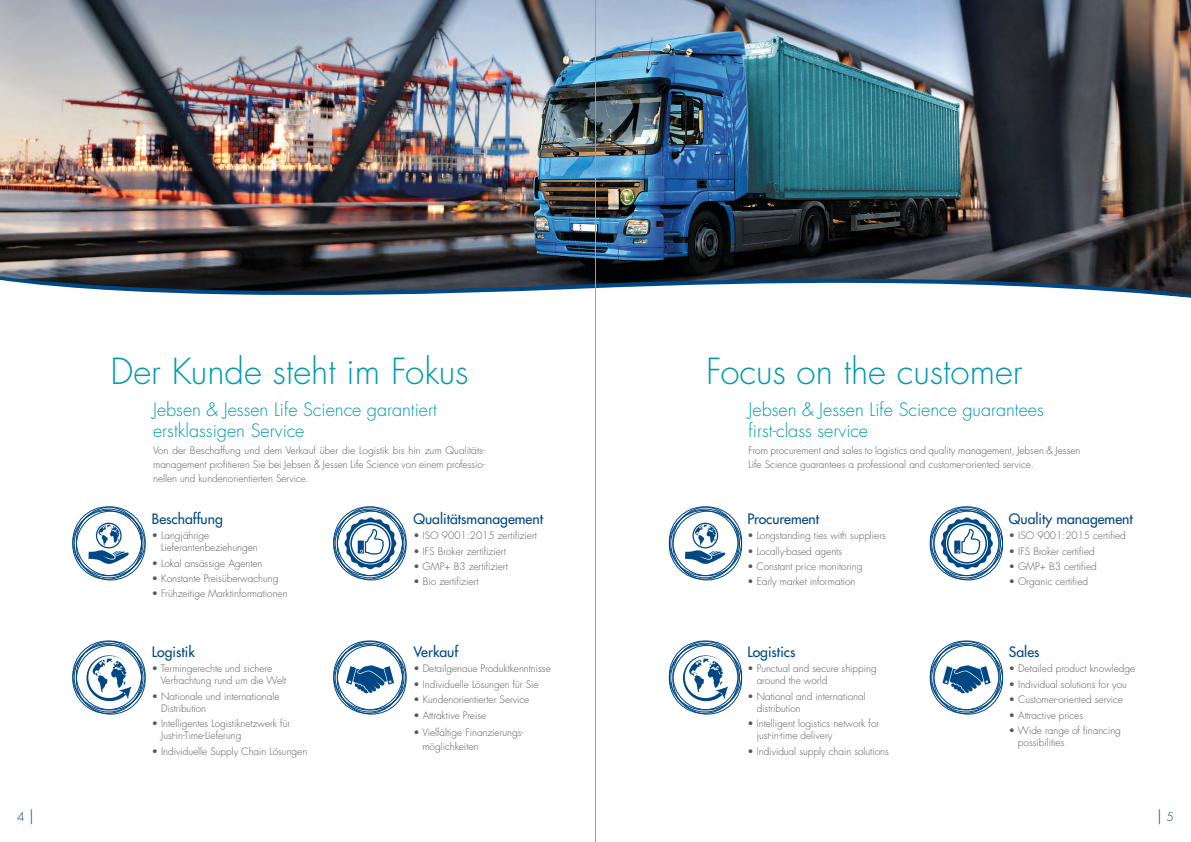
<style>
.page{position:relative;width:1191px;height:842px;background:#fff}
.page>*{position:absolute;margin:0;border:0;box-sizing:border-box;transform-origin:0 0}
.JJLS_USA_Broschüre_H{font:300 35px "Futura LT Pro";color:#009bac}
.JJLS_USA_Broschüre_S{font:300 18px/21px "Futura LT Pro";color:#009bac}
.t1{font:300 15px "Futura LT";color:#004884}
.JJLS_USA_Broschüre_C{font:500 14px "Futura LT Pro";color:#004884}
.t2{font:300 12px "Futura LT";color:#004884}
.JJLS_USA_Broschüre_C-2{font:300 10px/12px "Futura LT Pro";color:#575756}
.s1{font-size:15px}
.s2{font-size:12px}
</style>
<div class="page">
<div style="left:931px;top:643px;width:70px;height:69px;border:1px solid #004884;border-radius:50%"></div>
<div style="left:929px;top:644px;width:70px;height:70px;border:1px solid #004884;border-radius:50%"></div>
<div style="left:933px;top:641px;width:70px;height:69px;border:1px solid #004884;border-radius:50%"></div>
<div style="left:670px;top:643px;width:70px;height:69px;border:1px solid #004884;border-radius:50%"></div>
<div style="left:669px;top:644px;width:69px;height:70px;border:1px solid #004884;border-radius:50%"></div>
<div style="left:672px;top:641px;width:70px;height:69px;border:1px solid #004884;border-radius:50%"></div>
<div style="left:931px;top:509px;width:70px;height:69px;border:1px solid #004884;border-radius:50%"></div>
<div style="left:929px;top:510px;width:70px;height:70px;border:1px solid #004884;border-radius:50%"></div>
<div style="left:933px;top:506px;width:70px;height:70px;border:1px solid #004884;border-radius:50%"></div>
<svg style="left:685px;top:523px;width:41px;height:41px"></svg>
<svg style="left:683px;top:655px;width:45px;height:47px"></svg>
<svg style="left:942px;top:665px;width:48px;height:28px"></svg>
<svg style="left:941px;top:517px;width:52px;height:52px"></svg>
<img style="left:0;top:0;width:1191px;height:274px">
<svg style="left:0;top:274px;width:1191px;height:24px"></svg>
<hr style="left:595px;top:0;width:1px;height:842px;background:#9d9d9c">
<div style="left:670px;top:509px;width:70px;height:69px;border:1px solid #004884;border-radius:50%"></div>
<div style="left:669px;top:510px;width:69px;height:70px;border:1px solid #004884;border-radius:50%"></div>
<div style="left:672px;top:506px;width:70px;height:70px;border:1px solid #004884;border-radius:50%"></div>
<div style="left:335px;top:643px;width:69px;height:69px;border:1px solid #004884;border-radius:50%"></div>
<div style="left:333px;top:644px;width:70px;height:70px;border:1px solid #004884;border-radius:50%"></div>
<div style="left:337px;top:641px;width:69px;height:69px;border:1px solid #004884;border-radius:50%"></div>
<div style="left:74px;top:643px;width:69px;height:69px;border:1px solid #004884;border-radius:50%"></div>
<div style="left:72px;top:644px;width:70px;height:70px;border:1px solid #004884;border-radius:50%"></div>
<div style="left:76px;top:641px;width:70px;height:69px;border:1px solid #004884;border-radius:50%"></div>
<div style="left:335px;top:509px;width:69px;height:69px;border:1px solid #004884;border-radius:50%"></div>
<div style="left:333px;top:510px;width:70px;height:70px;border:1px solid #004884;border-radius:50%"></div>
<div style="left:337px;top:506px;width:69px;height:70px;border:1px solid #004884;border-radius:50%"></div>
<svg style="left:88px;top:523px;width:41px;height:41px"></svg>
<svg style="left:86px;top:655px;width:46px;height:47px"></svg>
<svg style="left:346px;top:665px;width:48px;height:28px"></svg>
<svg style="left:344px;top:517px;width:52px;height:52px"></svg>
<div style="left:74px;top:509px;width:69px;height:69px;border:1px solid #004884;border-radius:50%"></div>
<div style="left:72px;top:510px;width:70px;height:70px;border:1px solid #004884;border-radius:50%"></div>
<div style="left:76px;top:506px;width:70px;height:70px;border:1px solid #004884;border-radius:50%"></div>
<p class="JJLS_USA_Broschüre_H" style="left:111px;top:348px;width:359px">Der Kunde steht im Fokus</p>
<p class="JJLS_USA_Broschüre_S" style="left:153px;top:399px;width:285px">Jebsen &amp; Jessen Life Science garantiert erstklassigen Service</p>
<p class="JJLS_USA_Broschüre_C-2" style="left:153px;top:444px;width:333px;line-height:14px;text-align:justify">Von der Beschaffung und dem Verkauf über die Logistik bis hin zum Qualitäts&shy;management profitieren Sie bei Jebsen &amp; Jessen Life Science von einem professio&shy;nellen und kundenorientierten Service.</p>
<p class="JJLS_USA_Broschüre_C" style="left:152px;top:508px;width:72px">Beschaffung</p>
<p class="JJLS_USA_Broschüre_C-2" style="left:161px;top:530px;width:98px;text-indent:-9px">• Langjährige<br>Lieferantenbeziehungen</p>
<p class="JJLS_USA_Broschüre_C-2" style="left:152px;top:557px;width:112px">• Lokal ansässige Agenten</p>
<p class="JJLS_USA_Broschüre_C-2" style="left:152px;top:572px;width:128px">• Konstante Preisüberwachung</p>
<p class="JJLS_USA_Broschüre_C-2" style="left:152px;top:588px;width:137px">• Frühzeitige Marktinformationen</p>
<p class="JJLS_USA_Broschüre_C" style="left:413px;top:508px;width:131px">Qualitätsmanagement</p>
<p class="JJLS_USA_Broschüre_C-2" style="left:413px;top:530px;width:125px">• ISO 9001:2015 zertifiziert</p>
<p class="JJLS_USA_Broschüre_C-2" style="left:413px;top:545px;width:94px">• IFS Broker zertifiziert</p>
<p class="JJLS_USA_Broschüre_C-2" style="left:413px;top:560px;width:96px">• GMP+ B3 zertifiziert</p>
<p class="JJLS_USA_Broschüre_C-2" style="left:413px;top:576px;width:67px">• Bio zertifiziert</p>
<p class="JJLS_USA_Broschüre_C" style="left:152px;top:641px;width:44px">Logistik</p>
<p class="JJLS_USA_Broschüre_C-2" style="left:161px;top:663px;width:127px;text-indent:-9px">• Termingerechte und sichere<br>Verfrachtung rund um die Welt</p>
<p class="JJLS_USA_Broschüre_C-2" style="left:161px;top:690px;width:120px;text-indent:-9px">• Nationale und internationale<br>Distribution</p>
<p class="JJLS_USA_Broschüre_C-2" style="left:161px;top:717px;width:130px;text-indent:-9px">• Intelligentes Logistiknetzwerk für<br>Just-in-Time-Lieferung</p>
<p class="JJLS_USA_Broschüre_C-2" style="left:152px;top:745px;width:157px">• Individuelle Supply Chain Lösungen</p>
<p class="JJLS_USA_Broschüre_C" style="left:413px;top:641px;width:46px">Verkauf</p>
<p class="JJLS_USA_Broschüre_C-2" style="left:413px;top:663px;width:139px">• Detailgenaue Produktkenntnisse</p>
<p class="JJLS_USA_Broschüre_C-2" style="left:413px;top:678px;width:127px">• Individuelle Lösungen für Sie</p>
<p class="JJLS_USA_Broschüre_C-2" style="left:413px;top:693px;width:117px">• Kundenorientierter Service</p>
<p class="JJLS_USA_Broschüre_C-2" style="left:413px;top:709px;width:74px">• Attraktive Preise</p>
<p class="JJLS_USA_Broschüre_C-2" style="left:422px;top:725px;width:102px;line-height:14px;text-indent:-9px">• Vielfältige Finanzierungs-- möglichkeiten</p>
<p class="JJLS_USA_Broschüre_H" style="left:706px;top:348px;width:318px">Focus on the customer</p>
<p class="JJLS_USA_Broschüre_S" style="left:748px;top:399px;width:297px">Jebsen &amp; Jessen Life Science guarantees first-class service</p>
<p class="JJLS_USA_Broschüre_C-2" style="left:748px;top:444px;width:333px;line-height:14px">From procurement and sales to logistics and quality management, Jebsen &amp; Jessen<br>Life Science guarantees a professional and customer-oriented service.</p>
<p class="JJLS_USA_Broschüre_C" style="left:747px;top:508px;width:73px">Procurement</p>
<p class="JJLS_USA_Broschüre_C-2" style="left:747px;top:530px;width:140px">• Longstanding ties with suppliers</p>
<p class="JJLS_USA_Broschüre_C-2" style="left:747px;top:545px;width:96px">• Locally-based agents</p>
<p class="JJLS_USA_Broschüre_C-2" style="left:747px;top:560px;width:117px">• Constant price monitoring</p>
<p class="JJLS_USA_Broschüre_C-2" style="left:747px;top:576px;width:110px">• Early market information</p>
<p class="JJLS_USA_Broschüre_C" style="left:747px;top:641px;width:50px">Logistics</p>
<p class="JJLS_USA_Broschüre_C-2" style="left:756px;top:663px;width:121px;text-indent:-9px">• Punctual and secure shipping around the world</p>
<p class="JJLS_USA_Broschüre_C-2" style="left:756px;top:690px;width:110px;text-indent:-9px">• National and international distribution</p>
<p class="JJLS_USA_Broschüre_C-2" style="left:756px;top:717px;width:124px;text-indent:-9px">• Intelligent logistics network for just-in-time delivery</p>
<p class="JJLS_USA_Broschüre_C-2" style="left:747px;top:745px;width:143px">• Individual supply chain solutions</p>
<p class="JJLS_USA_Broschüre_C" style="left:1009px;top:508px;width:125px">Quality management</p>
<p class="JJLS_USA_Broschüre_C-2" style="left:1009px;top:530px;width:118px">• ISO 9001:2015 certified</p>
<p class="JJLS_USA_Broschüre_C-2" style="left:1009px;top:545px;width:87px">• IFS Broker certified</p>
<p class="JJLS_USA_Broschüre_C-2" style="left:1009px;top:560px;width:89px">• GMP+ B3 certified</p>
<p class="JJLS_USA_Broschüre_C-2" style="left:1009px;top:576px;width:81px">• Organic certified</p>
<p class="JJLS_USA_Broschüre_C" style="left:1009px;top:641px;width:32px">Sales</p>
<p class="JJLS_USA_Broschüre_C-2" style="left:1009px;top:663px;width:128px">• Detailed product knowledge</p>
<p class="JJLS_USA_Broschüre_C-2" style="left:1009px;top:678px;width:119px">• Individual solutions for you</p>
<p class="JJLS_USA_Broschüre_C-2" style="left:1009px;top:693px;width:116px">• Customer-oriented service</p>
<p class="JJLS_USA_Broschüre_C-2" style="left:1009px;top:709px;width:76px">• Attractive prices</p>
<p class="JJLS_USA_Broschüre_C-2" style="left:1018px;top:724px;width:104px;text-indent:-9px">• Wide range of financing possibilities</p>
<p class="t2" style="left:17px;top:809px;width:18px">4 <span class="s1">|</span></p>
<h3 class="t1" style="left:1157px;top:806px;width:18px">| <span class="s2">5</span></h3>
</div>
